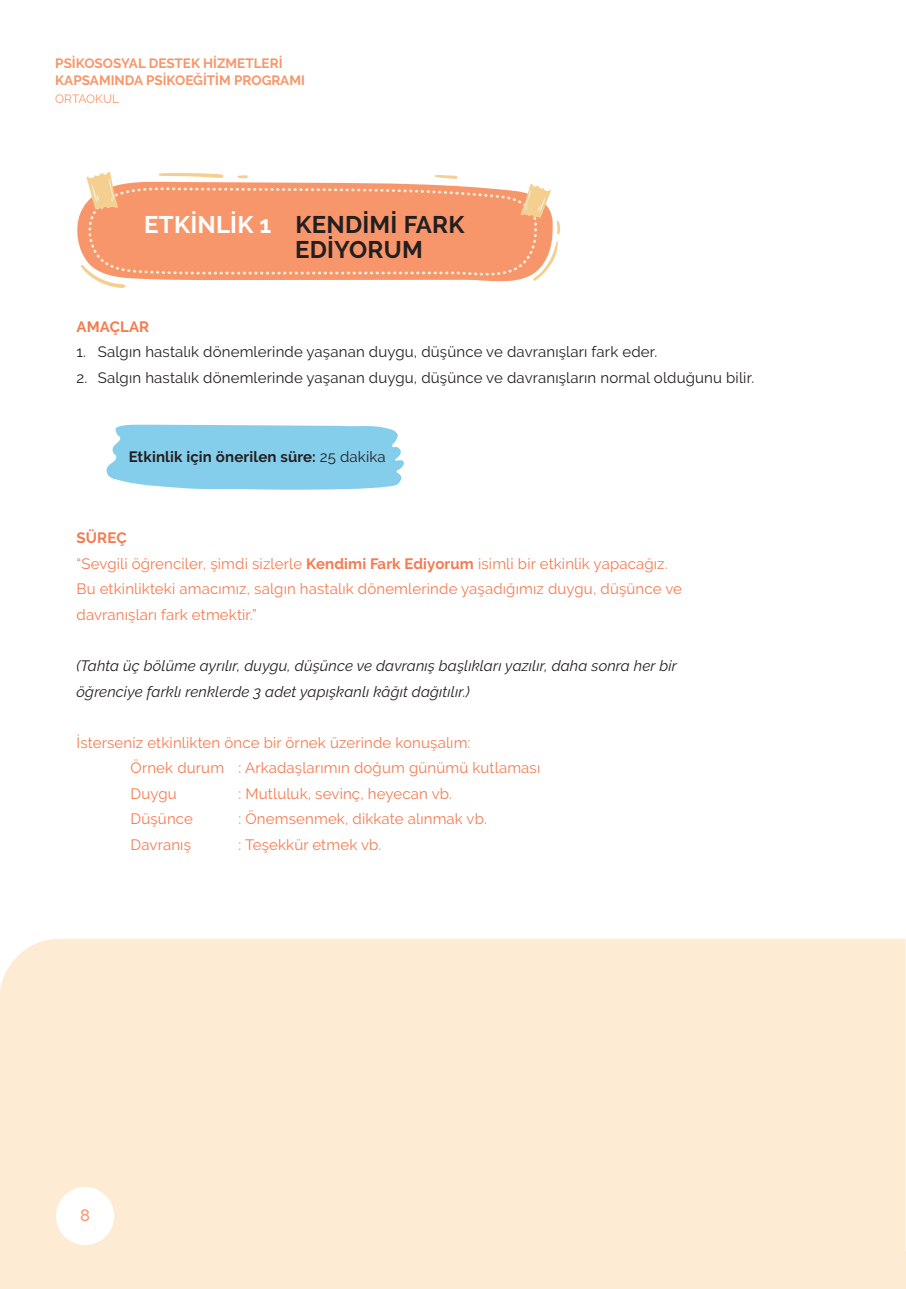
<style>
.page{position:relative;width:906px;height:1289px;background:#fff}
.page>*{position:absolute;margin:0;border:0;box-sizing:border-box;transform-origin:0 0}
.t1{font:700 24px/25.5px "Raleway";letter-spacing:.01em;color:#231f20}
.t2{font:500 16.5px "Raleway";color:#f7966b}
.t3{font:15px/25.5px "Raleway";letter-spacing:.01em;color:#f47b50}
.t4{font:15px "Raleway";letter-spacing:.01em;color:#231f20}
.t5{font:italic 15px/25.5px "Raleway";letter-spacing:.01em;color:#231f20}
.t6{font:700 15px "Raleway";letter-spacing:.01em;color:#231f20}
.t7{font:700 15px "Raleway";letter-spacing:.01em;color:#f47b50}
.t8{font:700 13.5px/16.5px "Raleway";color:#f7966b}
.t9{font:12px "Raleway";color:#f7966b}
.s1{color:#fff}
.s2{font-weight:400}
.s3{font-weight:700}
</style>
<div class="page">
<hr style="left:905px;top:1251px;width:1px;height:37px;background:#feebd3">
<div style="left:0;top:1251px;width:905px;height:37px;background:#feebd3"></div>
<div style="left:0;top:938px;width:905px;height:313px;background:#feebd3"></div>
<div style="left:56px;top:1186px;width:58px;height:58px;background:#fff;border-radius:50%"></div>
<svg style="left:106px;top:424px;width:298px;height:66px;background:#90d2ec"></svg>
<svg style="left:80px;top:172px;width:480px;height:116px"></svg>
<p class="t8" style="left:55px;top:55px;width:251px">PSİKOSOSYAL DESTEK HİZMETLERİ<br>KAPSAMINDA PSİKOEĞİTİM PROGRAMI</p>
<p class="t9" style="left:55px;top:91px;width:65px">ORTAOKUL</p>
<p class="t1" style="left:295px;top:211px;width:171px;text-indent:-151px"><span class="s1">ETKİNLİK 1</span> KENDİMİ FARK<br>EDİYORUM</p>
<p class="t7" style="left:77px;top:318px;width:74px">AMAÇLAR</p>
<p class="t4" style="left:77px;top:343px;width:582px">1. Salgın hastalık dönemlerinde yaşanan duygu, düşünce ve davranışları fark eder.</p>
<p class="t4" style="left:77px;top:369px;width:679px">2. Salgın hastalık dönemlerinde yaşanan duygu, düşünce ve davranışların normal olduğunu bilir.</p>
<p class="t6" style="left:129px;top:448px;width:258px">Etkinlik için önerilen süre: <span class="s2">25 dakika</span></p>
<p class="t7" style="left:77px;top:529px;width:52px">SÜREÇ</p>
<p class="t3" style="left:77px;top:551px;width:607px">“Sevgili öğrenciler, şimdi sizlerle <span class="s3">Kendimi Fark Ediyorum</span> isimli bir etkinlik yapacağız.<br>Bu etkinlikteki amacımız, salgın hastalık dönemlerinde yaşadığımız duygu, düşünce ve davranışları fark etmektir.”</p>
<p class="t5" style="left:77px;top:653px;width:602px">(Tahta üç bölüme ayrılır, duygu, düşünce ve davranış başlıkları yazılır, daha sonra her bir öğrenciye farklı renklerde 3 adet yapışkanlı kâğıt dağıtılır.)</p>
<p class="t3" style="left:77px;top:729px;width:395px">İsterseniz etkinlikten önce bir örnek üzerinde konuşalım:</p>
<p class="t3" style="left:131px;top:755px;width:411px">Örnek durum : Arkadaşlarımın doğum günümü kutlaması</p>
<p class="t3" style="left:131px;top:780px;width:48px">Duygu</p>
<p class="t3" style="left:239px;top:780px;width:215px">: Mutluluk, sevinç, heyecan vb.</p>
<p class="t3" style="left:131px;top:806px;width:64px">Düşünce</p>
<p class="t3" style="left:239px;top:806px;width:250px">: Önemsenmek, dikkate alınmak vb.</p>
<p class="t3" style="left:131px;top:831px;width:62px">Davranış</p>
<p class="t3" style="left:239px;top:831px;width:144px">: Teşekkür etmek vb.</p>
<p class="t2" style="left:80px;top:1205px;width:11px">8</p>
</div>
